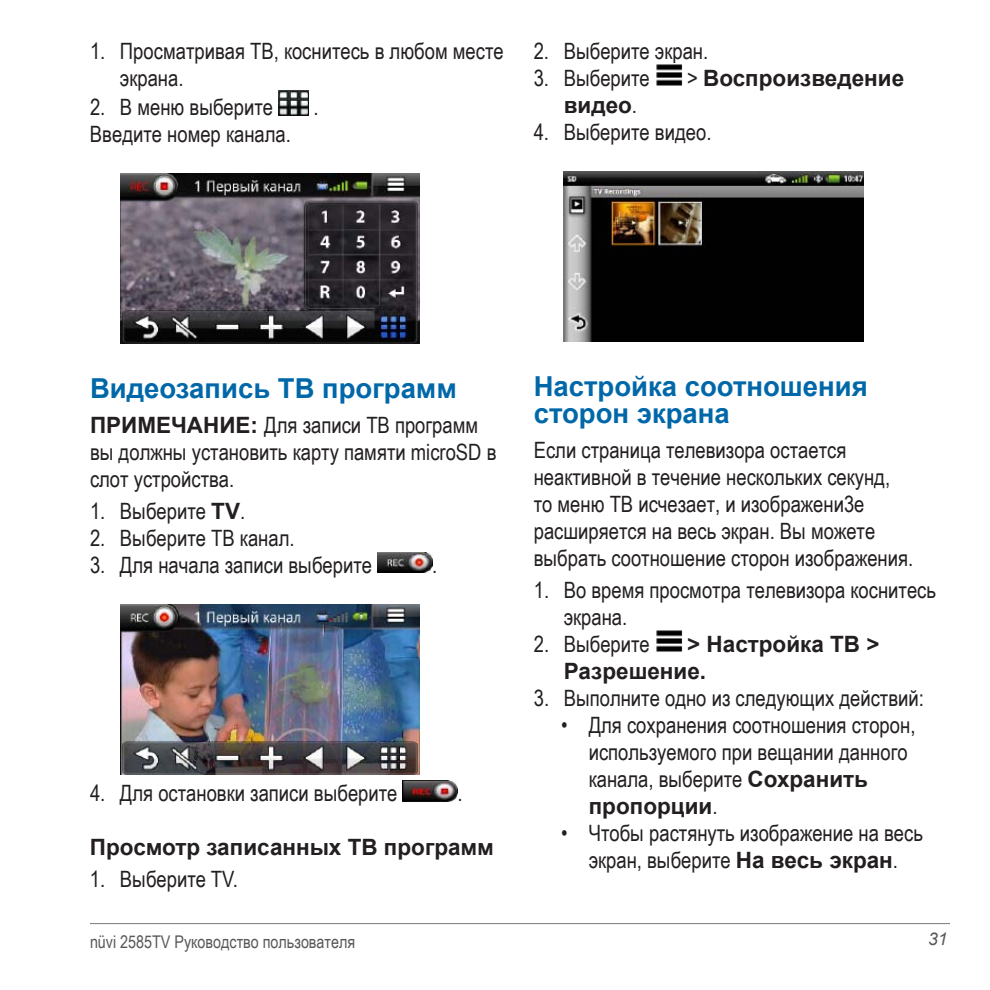
<style>
.page{position:relative;width:990px;height:990px;background:#fff}
.page>*{position:absolute;margin:0;border:0;box-sizing:border-box;transform-origin:0 0}
.t1{font:700 27.5px/27.5px "Arial";color:#0068a9}
.t2{font:22.5px/27px "Arial Narrow";color:#231f20}
.t3{font:700 22.5px/27px "Arial";color:#231f20}
.t4{font:17.5px "Arial Narrow";color:#57585a}
.t5{font:italic 17.5px "Arial";color:#57585a}
.s1{font-family:"Arial Narrow";font-weight:400}
.s2{font-family:"Arial";font-weight:700}
</style>
<div class="page">
<hr style="left:90px;top:923px;width:860px;height:1px;background:#78787a">
<img style="left:278px;top:90px;width:30px;height:25px">
<img style="left:120px;top:174px;width:300px;height:170px">
<img style="left:377px;top:552px;width:55px;height:21px">
<img style="left:120px;top:604px;width:300px;height:170px">
<img style="left:403px;top:781px;width:55px;height:20px">
<img style="left:656px;top:64px;width:26px;height:22px">
<img style="left:564px;top:171px;width:300px;height:170px">
<img style="left:656px;top:630px;width:26px;height:22px">
<p class="t2" style="left:120px;top:37px;width:385px;text-indent:-30px">1. Просматривая ТВ, коснитесь в любом месте экрана.</p>
<p class="t2" style="left:90px;top:93px;width:185px">2. В меню выберите</p>
<p class="t2" style="left:313px;top:93px;width:7px">.</p>
<p class="t2" style="left:90px;top:120px;width:202px">Введите номер канала.</p>
<p class="t2" style="left:534px;top:37px;width:176px">2. Выберите экран.</p>
<p class="t2" style="left:534px;top:64px;width:118px">3. Выберите</p>
<p class="t3" style="left:687px;top:65px;width:218px"><span class="s1">&gt;</span> Воспроизведение</p>
<p class="t3" style="left:564px;top:92px;width:75px">видео<span class="s1">.</span></p>
<p class="t2" style="left:534px;top:118px;width:179px">4. Выберите видео.</p>
<p class="t1" style="left:90px;top:376px;width:368px">Видеозапись ТВ программ</p>
<p class="t2" style="left:90px;top:411px;width:408px"><span class="s2">ПРИМЕЧАНИЕ:</span> Для записи ТВ программ вы должны установить карту памяти microSD в слот устройства.</p>
<p class="t2" style="left:90px;top:497px;width:157px">1. Выберите <span class="s2">TV</span>.</p>
<p class="t2" style="left:90px;top:524px;width:206px">2. Выберите ТВ канал.</p>
<p class="t2" style="left:90px;top:551px;width:284px">3. Для начала записи выберите</p>
<p class="t2" style="left:432px;top:551px;width:7px">.</p>
<p class="t2" style="left:90px;top:779px;width:309px">4. Для остановки записи выберите</p>
<p class="t2" style="left:458px;top:779px;width:7px">.</p>
<p class="t3" style="left:90px;top:835px;width:405px">Просмотр записанных ТВ программ</p>
<p class="t2" style="left:90px;top:865px;width:149px">1. Выберите TV.</p>
<p class="t1" style="left:534px;top:373px;width:335px">Настройка соотношения сторон экрана</p>
<p class="t2" style="left:534px;top:436px;width:381px">Если страница телевизора остается неактивной в течение нескольких секунд, то меню ТВ исчезает, и изображени3е расширяется на весь экран. Вы можете выбрать соотношение сторон изображения.</p>
<p class="t2" style="left:564px;top:576px;width:374px;text-indent:-30px">1. Во время просмотра телевизора коснитесь экрана.</p>
<p class="t2" style="left:534px;top:630px;width:118px">2. Выберите</p>
<p class="t3" style="left:564px;top:631px;width:317px;text-indent:123px">&gt; Настройка ТВ &gt;<br>Разрешение.</p>
<p class="t2" style="left:534px;top:684px;width:392px">3. Выполните одно из следующих действий:</p>
<p class="t2" style="left:589px;top:711px;width:328px;text-indent:-27px">• Для сохранения соотношения сторон, используемого при вещании данного канала, выберите <span class="s2">Сохранить</span></p>
<p class="t3" style="left:589px;top:793px;width:130px">пропорции<span class="s1">.</span></p>
<p class="t2" style="left:561px;top:819px;width:363px;text-align:center">• Чтобы растянуть изображение на весь экран, выберите <span class="s2">На весь экран</span>.</p>
<p class="t4" style="left:90px;top:929px;width:267px">nüvi 2585TV Руководство пользователя</p>
<p class="t5" style="left:928px;top:927px;width:21px">31</p>
</div>
